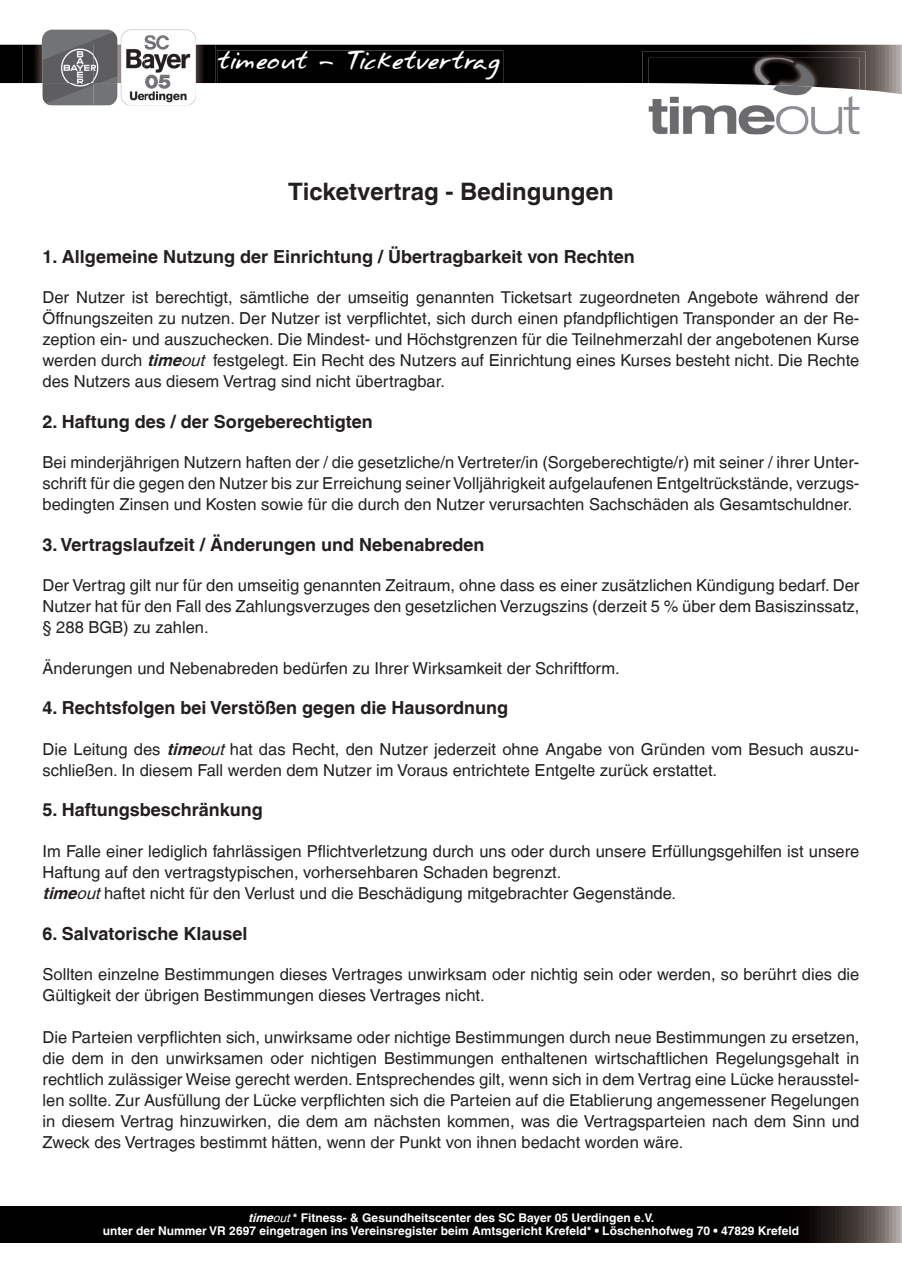
<style>
.page{position:relative;width:902px;height:1272px;background:#fff}
.page>*{position:absolute;margin:0;border:0;box-sizing:border-box;transform-origin:0 0}
.t1{font:700 24px "Helvetica LT";color:#231f20}
.t2{font:21.75px "Annifont";letter-spacing:-.075em;color:#fff}
.t3{font:700 18px "Helvetica LT";color:#231f20}
.t4{font:16.5px/21px "Helvetica LT";color:#231f20;text-align:justify}
.t5{font:700 12px/13.5px "Helvetica LT";color:#fff;text-align:center}
.s1{font-weight:700;font-style:italic}
.s2{font-style:italic}
.s3{font-weight:400;font-style:italic}
</style>
<div class="page">
<svg style="left:0;top:1206px;width:901px;height:36px;background:#070706"></svg>
<svg style="left:0;top:45px;width:901px;height:49px"></svg>
<div style="left:217px;top:50px;width:286px;height:34px;background:#000"></div>
<img style="left:642px;top:90px;width:223px;height:45px">
<img style="left:642px;top:52px;width:223px;height:38px">
<img style="left:648px;top:90px;width:158px;height:44px">
<img style="left:806px;top:90px;width:53px;height:44px">
<img style="left:648px;top:58px;width:211px;height:32px">
<img style="left:22px;top:29px;width:194px;height:77px">
<img style="left:22px;top:45px;width:194px;height:38px">
<img style="left:43px;top:30px;width:153px;height:75px">
<h2 class="t2" style="left:218px;top:42px;width:284px">timeout - Ticketvertrag</h2>
<h1 class="t1" style="left:288px;top:176px;width:327px">Ticketvertrag - Bedingungen</h1>
<p class="t3" style="left:43px;top:245px;width:593px">1. Allgemeine Nutzung der Einrichtung / Übertragbarkeit von Rechten</p>
<p class="t4" style="left:43px;top:287px;width:818px">Der Nutzer ist berechtigt, sämtliche der umseitig genannten Ticketsart zugeordneten Angebote während der Öffnungszeiten zu nutzen. Der Nutzer ist verpflichtet, sich durch einen pfandpflichtigen Transponder an der Re&shy;zeption ein- und auszuchecken. Die Mindest- und Höchstgrenzen für die Teilnehmerzahl der angebotenen Kurse werden durch <span class="s1">time</span><span class="s2">out</span> festgelegt. Ein Recht des Nutzers auf Einrichtung eines Kurses besteht nicht. Die Rechte des Nutzers aus diesem Vertrag sind nicht übertragbar.</p>
<p class="t3" style="left:43px;top:410px;width:332px">2. Haftung des / der Sorgeberechtigten</p>
<p class="t4" style="left:43px;top:452px;width:818px">Bei minderjährigen Nutzern haften der / die gesetzliche/n Vertreter/in (Sorgeberechtigte/r) mit seiner / ihrer Unter&shy;schrift für die gegen den Nutzer bis zur Erreichung seiner Volljährigkeit aufgelaufenen Entgeltrückstände, verzugs&shy;bedingten Zinsen und Kosten sowie für die durch den Nutzer verursachten Sachschäden als Gesamtschuldner.</p>
<p class="t3" style="left:43px;top:533px;width:443px">3. Vertragslaufzeit / Änderungen und Nebenabreden</p>
<p class="t4" style="left:43px;top:575px;width:818px">Der Vertrag gilt nur für den umseitig genannten Zeitraum, ohne dass es einer zusätzlichen Kündigung bedarf. Der Nutzer hat für den Fall des Zahlungsverzuges den gesetzlichen Verzugszins (derzeit 5 % über dem Basiszinssatz, § 288 BGB) zu zahlen.</p>
<p class="t4" style="left:43px;top:657px;width:578px">Änderungen und Nebenabreden bedürfen zu Ihrer Wirksamkeit der Schriftform.</p>
<p class="t3" style="left:43px;top:697px;width:467px">4. Rechtsfolgen bei Verstößen gegen die Hausordnung</p>
<p class="t4" style="left:43px;top:738px;width:818px">Die Leitung des <span class="s1">time</span><span class="s2">out</span> hat das Recht, den Nutzer jederzeit ohne Angabe von Gründen vom Besuch auszu&shy;schließen. In diesem Fall werden dem Nutzer im Voraus entrichtete Entgelte zurück erstattet.</p>
<p class="t3" style="left:43px;top:799px;width:222px">5. Haftungsbeschränkung</p>
<p class="t4" style="left:43px;top:840px;width:818px;text-align:left">Im Falle einer lediglich fahrlässigen Pflichtverletzung durch uns oder durch unsere Erfüllungsgehilfen ist unsere<br>Haftung auf den vertragstypischen, vorhersehbaren Schaden begrenzt.<br><span class="s1">time</span><span class="s2">out</span>haftet nicht für den Verlust und die Beschädigung mitgebrachter Gegenstände.</p>
<p class="t3" style="left:43px;top:922px;width:206px">6. Salvatorische Klausel</p>
<p class="t4" style="left:43px;top:963px;width:818px">Sollten einzelne Bestimmungen dieses Vertrages unwirksam oder nichtig sein oder werden, so berührt dies die<br>Gültigkeit der übrigen Bestimmungen dieses Vertrages nicht.</p>
<p class="t4" style="left:43px;top:1026px;width:818px">Die Parteien verpflichten sich, unwirksame oder nichtige Bestimmungen durch neue Bestimmungen zu ersetzen, die dem in den unwirksamen oder nichtigen Bestimmungen enthaltenen wirtschaftlichen Regelungsgehalt in rechtlich zulässiger Weise gerecht werden. Entsprechendes gilt, wenn sich in dem Vertrag eine Lücke herausstel&shy;len sollte. Zur Ausfüllung der Lücke verpflichten sich die Parteien auf die Etablierung angemessener Regelungen in diesem Vertrag hinzuwirken, die dem am nächsten kommen, was die Vertragsparteien nach dem Sinn und Zweck des Vertrages bestimmt hätten, wenn der Punkt von ihnen bedacht worden wäre.</p>
<p class="t5" style="left:103px;top:1210px;width:697px"><span class="s2">time</span><span class="s3">out</span>* Fitness- &amp; Gesundheitscenter des SC Bayer 05 Uerdingen e.V.<br>unter der Nummer VR 2697 eingetragen ins Vereinsregister beim Amtsgericht Krefeld* • Löschenhofweg 70 • 47829 Krefeld</p>
</div>
